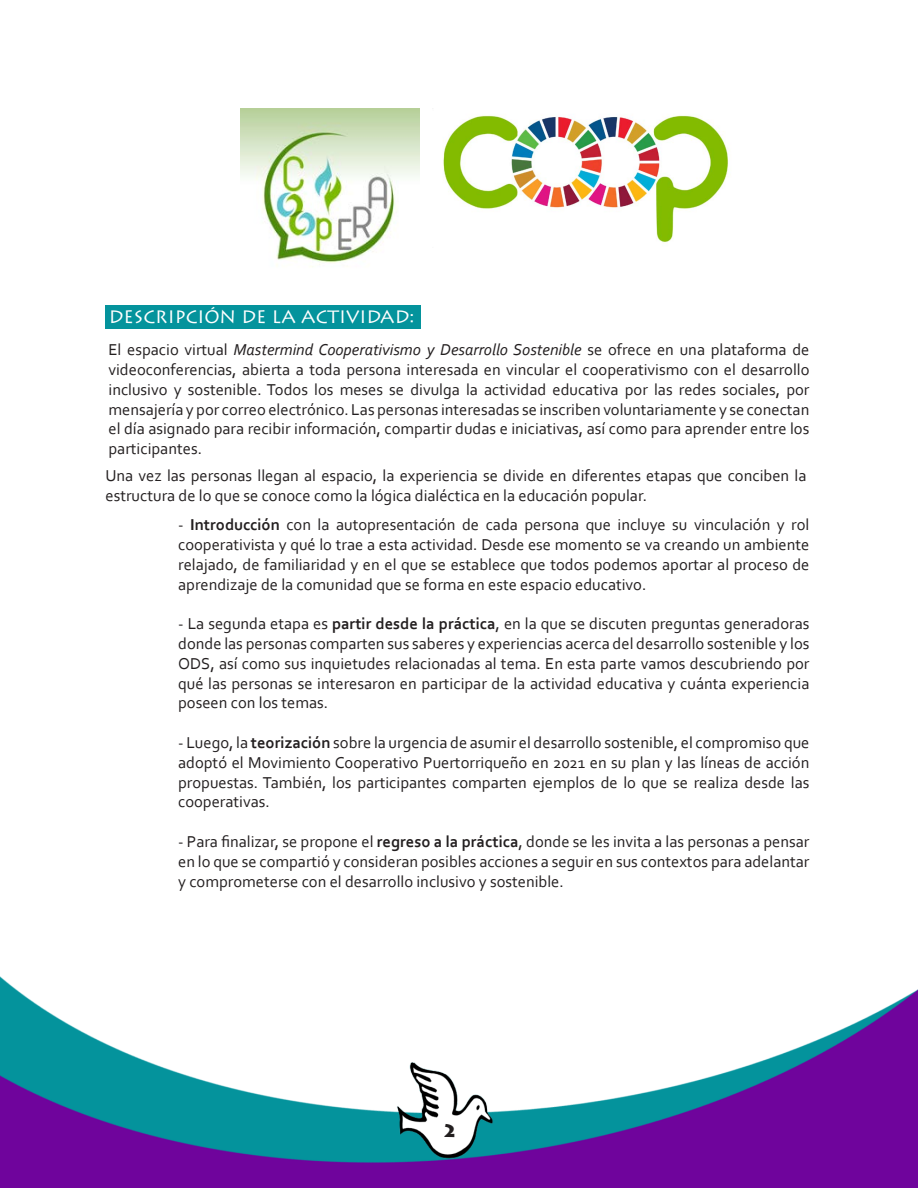
<style>
.page{position:relative;width:918px;height:1188px;background:#fff}
.page>*{position:absolute;margin:0;border:0;box-sizing:border-box;transform-origin:0 0}
.t1{font:18px "Lithos Pro";color:#fff}
.t2{font:900 18px "Lithos Pro";color:#231f20}
.t3{font:16.5px/19.8px "Corbel";color:#231f20;text-align:justify}
.s1{font-style:italic}
.s2{font-weight:700}
</style>
<div class="page">
<img style="left:0;top:305px;width:918px;height:883px">
<div style="left:106px;top:306px;width:314px;height:23px;background:#04939c"></div>
<img style="left:443px;top:115px;width:285px;height:128px">
<img style="left:240px;top:108px;width:180px;height:159px">
<p class="t1" style="left:109px;top:307px;width:307px">DESCRIPCIÓN DE LA ACTIVIDAD:</p>
<p class="t3" style="left:109px;top:339px;width:702px">El espacio virtual <span class="s1">Mastermind Cooperativismo y Desarrollo Sostenible</span> se ofrece en una plataforma de videoconferencias, abierta a toda persona interesada en vincular el cooperativismo con el desarrollo inclusivo y sostenible. Todos los meses se divulga la actividad educativa por las redes sociales, por mensajería y por correo electrónico. Las personas interesadas se inscriben voluntariamente y se conectan el día asignado para recibir información, compartir dudas e iniciativas, así como para aprender entre los participantes.</p>
<p class="t3" style="left:106px;top:466px;width:702px">Una vez las personas llegan al espacio, la experiencia se divide en diferentes etapas que conciben la estructura de lo que se conoce como la lógica dialéctica en la educación popular.</p>
<p class="t3" style="left:178px;top:514px;width:633px">- <span class="s2">Introducción</span> con la autopresentación de cada persona que incluye su vinculación y rol cooperativista y qué lo trae a esta actividad. Desde ese momento se va creando un ambiente relajado, de familiaridad y en el que se establece que todos podemos aportar al proceso de aprendizaje de la comunidad que se forma en este espacio educativo.</p>
<p class="t3" style="left:178px;top:613px;width:633px">- La segunda etapa es <span class="s2">partir desde la práctica</span>, en la que se discuten preguntas generadoras donde las personas comparten sus saberes y experiencias acerca del desarrollo sostenible y los ODS, así como sus inquietudes relacionadas al tema. En esta parte vamos descubriendo por qué las personas se interesaron en participar de la actividad educativa y cuánta experiencia poseen con los temas.</p>
<p class="t3" style="left:178px;top:732px;width:633px">- Luego, la <span class="s2">teorización</span> sobre la urgencia de asumir el desarrollo sostenible, el compromiso que adoptó el Movimiento Cooperativo Puertorriqueño en 2021 en su plan y las líneas de acción propuestas. También, los participantes comparten ejemplos de lo que se realiza desde las cooperativas.</p>
<p class="t3" style="left:178px;top:831px;width:633px">- Para finalizar, se propone el <span class="s2">regreso a la práctica</span>, donde se les invita a las personas a pensar en lo que se compartió y consideran posibles acciones a seguir en sus contextos para adelantar y comprometerse con el desarrollo inclusivo y sostenible.</p>
<p class="t2" style="left:443px;top:1120px;width:16px">2</p>
</div>
